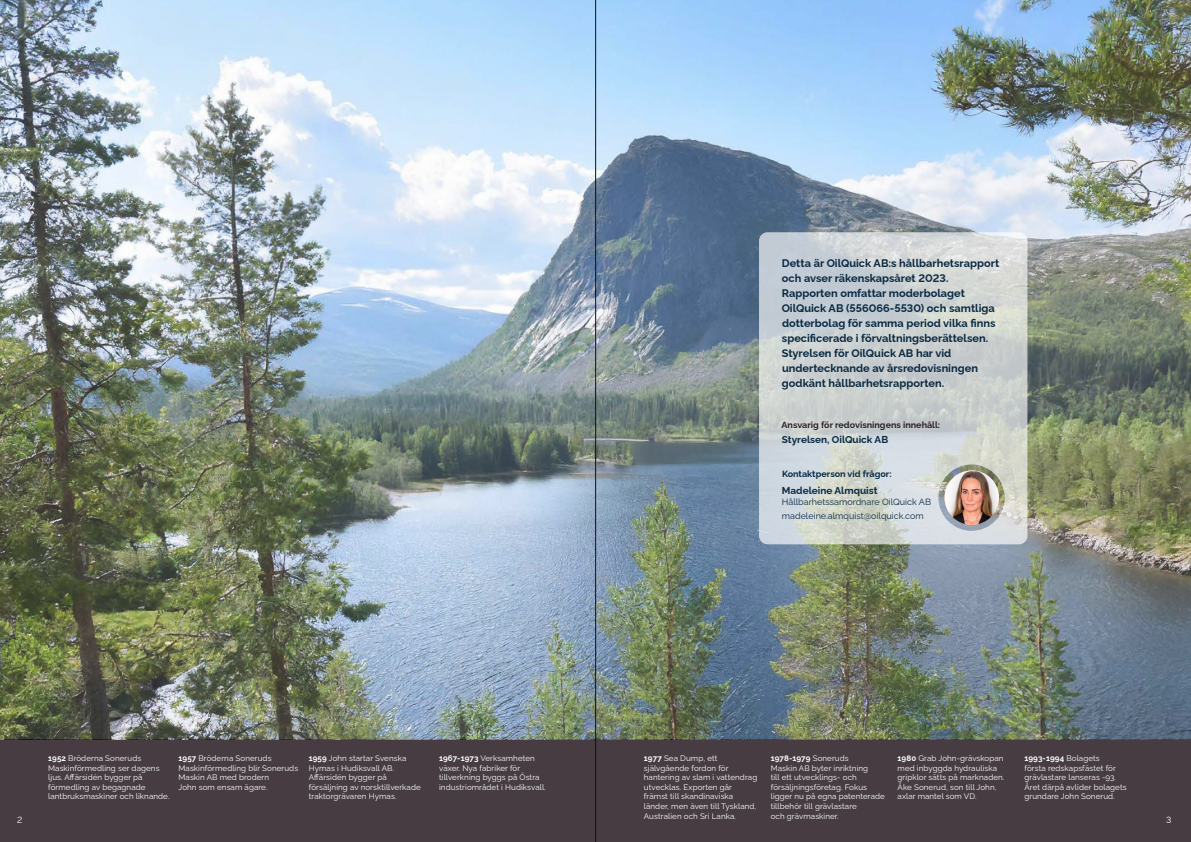
<style>
.page{position:relative;width:1191px;height:842px;background:#fff}
.page>*{position:absolute;margin:0;border:0;box-sizing:border-box;transform-origin:0 0}
.t1{font:700 11px/15px "Raleway";color:#0a2a43}
.t2{font:700 10px "Raleway";color:#0a2a43}
.t3{font:9px/13.8px "Raleway";color:#0a2a43}
.t4{font:700 9px "Raleway";color:#2d2228}
.t5{font:700 9px "Raleway";color:#0a2a43}
.t6{font:9px "Raleway";color:#fff}
.t7{font:8px/9.6px "Raleway";letter-spacing:.01em;color:#fff}
.s1{font-weight:700}
</style>
<div class="page">
<div style="left:0;top:740px;width:1191px;height:102px;background:#463c41"></div>
<img style="left:0;top:0;width:1191px;height:740px">
<svg style="left:759px;top:232px;width:268px;height:312px;background:#cdd2d2"></svg>
<img style="left:944px;top:470px;width:55px;height:55px;border-radius:27px">
<hr style="left:595px;top:0;width:1px;height:842px;background:#1a0b12">
<p class="t1" style="left:781px;top:254px;width:219px">Detta är OilQuick AB:s hållbarhetsrapport och avser räkenskapsåret 2023.<br>Rapporten omfattar moderbolaget OilQuick AB (556066-5530) och samtliga dotterbolag för samma period vilka finns specificerade i förvaltningsberättelsen.<br>Styrelsen för OilQuick AB har vid undertecknande av årsredovisningen godkänt hållbarhetsrapporten.</p>
<p class="t4" style="left:781px;top:418px;width:160px">Ansvarig för redovisningens innehåll:</p>
<p class="t2" style="left:782px;top:431px;width:108px">Styrelsen, OilQuick AB</p>
<p class="t5" style="left:782px;top:467px;width:111px">Kontaktperson vid frågor:</p>
<p class="t2" style="left:782px;top:483px;width:97px">Madeleine Almquist</p>
<p class="t3" style="left:782px;top:494px;width:151px">Hållbarhetssamordnare OilQuick AB madeleine.almquist@oilquick.com</p>
<p class="t7" style="left:48px;top:752px;width:123px"><span class="s1">1952</span> Bröderna Soneruds<br>Maskinförmedling ser dagens ljus. Affärsidén bygger på förmedling av begagnade lantbruksmaskiner och liknande.</p>
<p class="t7" style="left:178px;top:752px;width:121px"><span class="s1">1957</span> Bröderna Soneruds<br>Maskinförmedling blir Soneruds<br>Maskin AB med brodern<br>John som ensam ägare.</p>
<p class="t7" style="left:309px;top:752px;width:113px"><span class="s1">1959</span> John startar Svenska<br>Hymas i Hudiksvall AB.<br>Affärsidén bygger på försäljning av norsktillverkade traktorgrävaren Hymas.</p>
<p class="t7" style="left:439px;top:752px;width:108px"><span class="s1">1967-1973</span> Verksamheten växer. Nya fabriker för tillverkning byggs på Östra industriområdet i Hudiksvall.</p>
<p class="t7" style="left:644px;top:752px;width:115px"><span class="s1">1977</span> Sea Dump, ett självgående fordon för hantering av slam i vattendrag utvecklas. Exporten går främst till skandinaviska länder, men även till Tyskland,<br>Australien och Sri Lanka.</p>
<p class="t7" style="left:770px;top:752px;width:116px"><span class="s1">1978-1979</span> Soneruds<br>Maskin AB byter inriktning<br>till ett utvecklings- och försäljningsföretag. Fokus ligger nu på egna patenterade tillbehör till grävlastare<br>och grävmaskiner.</p>
<p class="t7" style="left:897px;top:752px;width:108px"><span class="s1">1980</span> Grab John-grävskopan med inbyggda hydrauliska gripklor sätts på marknaden.<br>Åke Sonerud, son till John, axlar mantel som VD.</p>
<p class="t7" style="left:1024px;top:752px;width:104px"><span class="s1">1993-1994</span> Bolagets<br>första redskapsfästet för grävlastare lanseras -93.<br>Året därpå avlider bolagets grundare John Sonerud.</p>
<p class="t6" style="left:17px;top:812px;width:7px">2</p>
<p class="t6" style="left:1166px;top:812px;width:7px">3</p>
</div>
